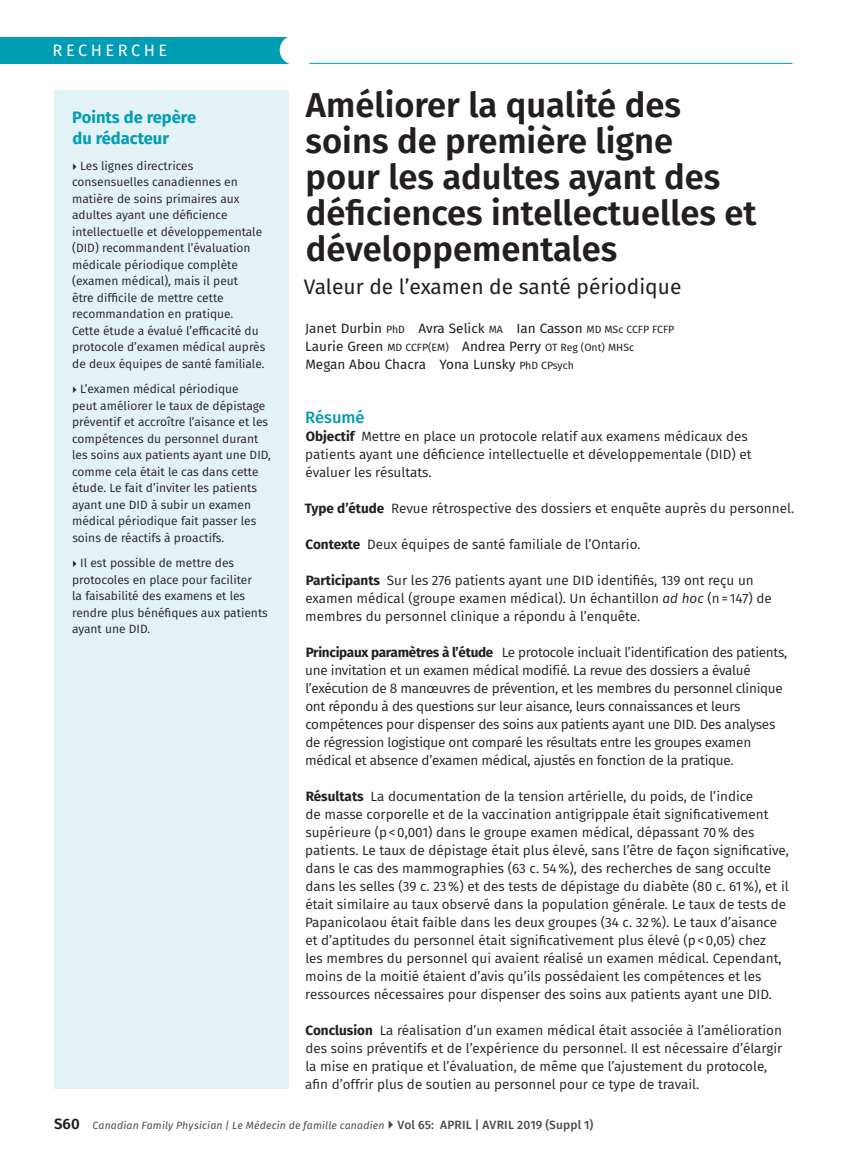
<style>
.page{position:relative;width:851px;height:1161px;background:#fff}
.page>*{position:absolute;margin:0;border:0;box-sizing:border-box;transform-origin:0 0}
.ArticleTitle{font:600 34.5px/36px "Fira Sans";color:#231f20}
.ArticleSubtitle{font:21px "Fira Sans";color:#231f20}
.KeyPointHead_RES{font:700 16.5px/21px "Fira Sans";color:#009db4}
.t1{font:16.5px "Fira Sans";letter-spacing:.21em;color:#fff}
.AbstractHead{font:500 16.5px "Fira Sans";color:#009db4}
.AbstractBody{font:13.5px/18px "Fira Sans";color:#231f20}
.AbstractBody-2{font:13.5px/18px "Fira Sans";letter-spacing:-.02em;color:#231f20}
.Byline{font:13.5px "Fira Sans";color:#231f20}
.KeyPoints_RES{font:12px/16.5px "Fira Sans";color:#231f20}
.t2{font:italic 10.5px "Fira Sans";letter-spacing:.015em;color:#4b4c4d}
.Byline-2{font:10.5px "Fira Sans";color:#231f20}
.s1{font-size:10.5px}
.s2{font-size:13.5px}
.s3{font-weight:700}
.s4{font-style:italic}
.s5{font-weight:600;font-style:normal;font-size:15px;color:#231f20}
.s6{font-weight:500;font-style:normal;font-size:12px}
</style>
<div class="page">
<hr style="left:309px;top:63px;width:483px;height:1px;background:#009db4">
<div style="left:0;top:37px;width:290px;height:27px;background:#009db4"></div>
<div style="left:280px;top:36px;width:29px;height:29px;background:#fff;border-radius:50%"></div>
<div style="left:54px;top:90px;width:234px;height:999px;background:#e3f2f5"></div>
<p class="t1" style="left:53px;top:38px;width:116px">RECHERCHE</p>
<p class="KeyPointHead_RES" style="left:72px;top:106px;width:125px">Points de repère du rédacteur</p>
<p class="KeyPoints_RES" style="left:72px;top:157px;width:195px;text-indent:8px">Les lignes directrices consensuelles canadiennes en matière de soins primaires aux adultes ayant une déficience intellectuelle et développementale (DID) recommandent l’évaluation médicale périodique complète (examen médical), mais il peut<br>être difficile de mettre cette recommandation en pratique.<br>Cette étude a évalué l’efficacité du protocole d’examen médical auprès de deux équipes de santé familiale.</p>
<p class="KeyPoints_RES" style="left:72px;top:381px;width:200px;text-indent:8px">L’examen médical périodique<br>peut améliorer le taux de dépistage préventif et accroître l’aisance et les compétences du personnel durant les soins aux patients ayant une DID, comme cela était le cas dans cette étude. Le fait d’inviter les patients ayant une DID à subir un examen médical périodique fait passer les soins de réactifs à proactifs.</p>
<p class="KeyPoints_RES" style="left:72px;top:555px;width:197px;text-indent:8px">Il est possible de mettre des protocoles en place pour faciliter<br>la faisabilité des examens et les rendre plus bénéfiques aux patients ayant une DID.</p>
<p class="ArticleTitle" style="left:305px;top:85px;width:452px">Améliorer la qualité des soins de première ligne<br>pour les adultes ayant des déficiences intellectuelles et développementales</p>
<p class="ArticleSubtitle" style="left:304px;top:271px;width:379px">Valeur de l’examen de santé périodique</p>
<p class="Byline" style="left:305px;top:318px;width:371px">Janet Durbin <span class="s1">PhD</span> Avra Selick <span class="s1">MA</span> Ian Casson <span class="s1">MD MSc CCFP FCFP</span></p>
<p class="Byline-2" style="left:305px;top:339px;width:330px"><span class="s2">Laurie Green</span> MD CCFP(EM) <span class="s2">Andrea Perry</span> OT Reg (Ont) MHSc</p>
<p class="Byline" style="left:305px;top:354px;width:270px">Megan Abou Chacra Yona Lunsky <span class="s1">PhD CPsych</span></p>
<p class="AbstractHead" style="left:305px;top:404px;width:61px">Résumé</p>
<p class="AbstractBody" style="left:305px;top:427px;width:448px"><span class="s3">Objectif</span> Mettre en place un protocole relatif aux examens médicaux des patients ayant une déficience intellectuelle et développementale (DID) et évaluer les résultats.</p>
<p class="AbstractBody" style="left:305px;top:499px;width:491px"><span class="s3">Type d’étude</span> Revue rétrospective des dossiers et enquête auprès du personnel.</p>
<p class="AbstractBody" style="left:305px;top:535px;width:336px"><span class="s3">Contexte</span> Deux équipes de santé familiale de l’Ontario.</p>
<p class="AbstractBody" style="left:305px;top:571px;width:468px"><span class="s3">Participants</span> Sur les 276 patients ayant une DID identifiés, 139 ont reçu un examen médical (groupe examen médical). Un échantillon <span class="s4">ad hoc</span> (n= 147) de membres du personnel clinique a répondu à l’enquête.</p>
<p class="AbstractBody-2" style="left:305px;top:643px;width:483px"><span class="s3">Principaux paramètres à l’étude</span> Le protocole incluait l’identification des patients, une invitation et un examen médical modifié. La revue des dossiers a évalué l’exécution de 8 manœuvres de prévention, et les membres du personnel clinique ont répondu à des questions sur leur aisance, leurs connaissances et leurs compétences pour dispenser des soins aux patients ayant une DID. Des analyses de régression logistique ont comparé les résultats entre les groupes examen médical et absence d’examen médical, ajustés en fonction de la pratique.</p>
<p class="AbstractBody" style="left:305px;top:787px;width:485px"><span class="s3">Résultats</span> La documentation de la tension artérielle, du poids, de l’indice<br>de masse corporelle et de la vaccination antigrippale était significativement supérieure (p&lt;0,001) dans le groupe examen médical, dépassant 70% des patients. Le taux de dépistage était plus élevé, sans l’être de façon significative, dans le cas des mammographies (63 c. 54%), des recherches de sang occulte dans les selles (39 c. 23%) et des tests de dépistage du diabète (80 c. 61%), et il était similaire au taux observé dans la population générale. Le taux de tests de Papanicolaou était faible dans les deux groupes (34 c. 32%). Le taux d’aisance et d’aptitudes du personnel était significativement plus élevé (p&lt;0,05) chez<br>les membres du personnel qui avaient réalisé un examen médical. Cependant, moins de la moitié étaient d’avis qu’ils possédaient les compétences et les ressources nécessaires pour dispenser des soins aux patients ayant une DID.</p>
<p class="AbstractBody" style="left:305px;top:1021px;width:478px"><span class="s3">Conclusion</span> La réalisation d’un examen médical était associée à l’amélioration des soins préventifs et de l’expérience du personnel. Il est nécessaire d’élargir la mise en pratique et l’évaluation, de même que l’ajustement du protocole, afin d’offrir plus de soutien au personnel pour ce type de travail.</p>
<p class="t2" style="left:54px;top:1117px;width:540px"><span class="s5">S60</span> Canadian Family Physician | Le Médecin de famille canadien <span class="s6">Vol 65: APRIL | AVRIL 2019 (Suppl 1)</span></p>
</div>
